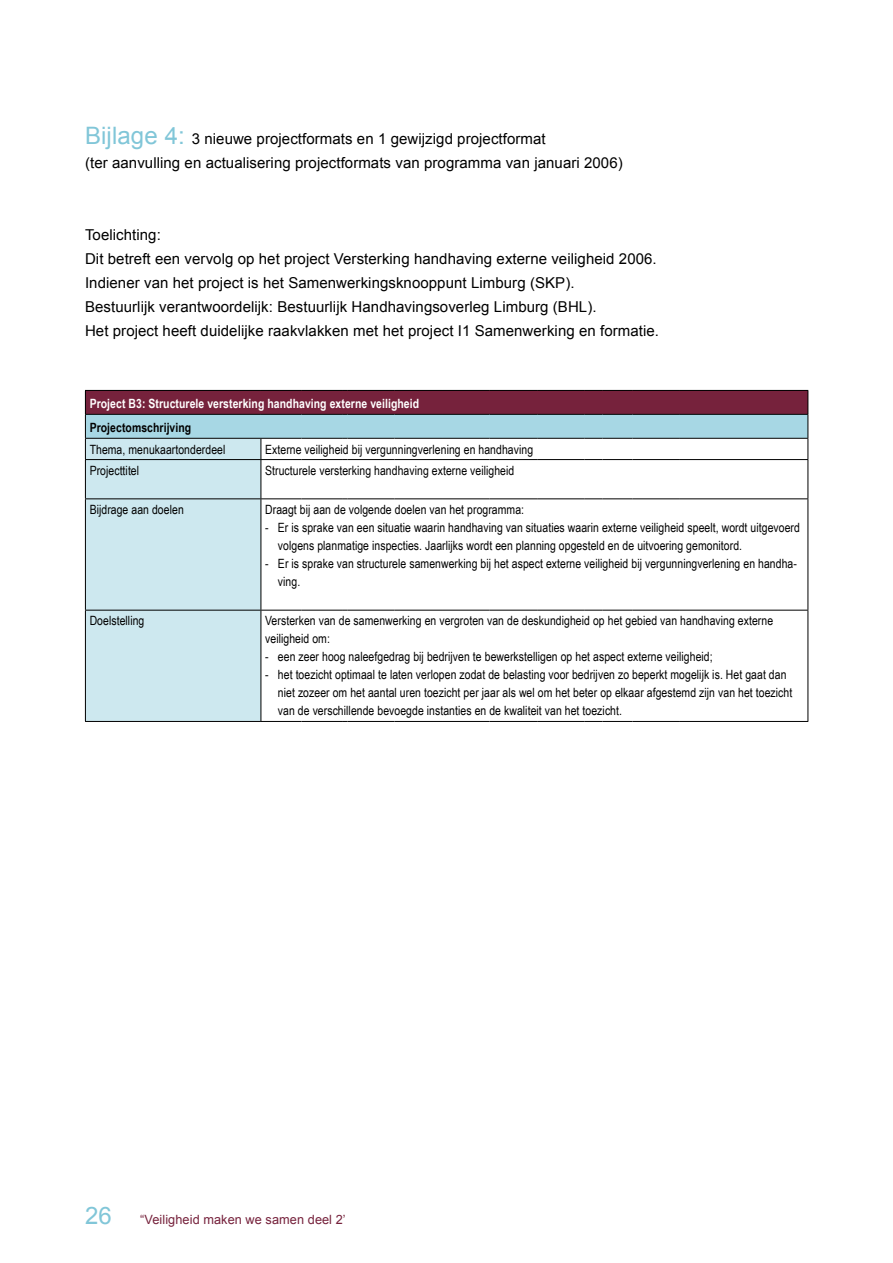
<style>
.page{position:relative;width:893px;height:1263px;background:#fff}
.page>*{position:absolute;margin:0;border:0;box-sizing:border-box;transform-origin:0 0}
.t1{font:15px/24px "Arial";letter-spacing:.005em;color:#000}
.t2{font:12.75px/18px "Arial Narrow";letter-spacing:.005em;color:#000}
.t3{font:700 12.75px "Arial Narrow";letter-spacing:.005em;color:#fff}
.t4{font:12.75px "Arial";letter-spacing:.005em;color:#76223c}
.t5{font:700 12.75px "Arial Narrow";letter-spacing:.005em;color:#000}
.s1{font-size:24px;color:#81c6d8}
</style>
<div class="page">
<div style="left:85px;top:390px;width:723px;height:24px;background:#76223c"></div>
<div style="left:85px;top:414px;width:723px;height:24px;background:#a7d7e4"></div>
<div style="left:86px;top:439px;width:175px;height:282px;background:#cde8ef"></div>
<svg style="left:261px;top:439px;width:1px;height:20px"></svg>
<hr style="left:85px;top:459px;width:176px;height:1px;background:#000">
<hr style="left:85px;top:460px;width:1px;height:38px;background:#000">
<hr style="left:261px;top:459px;width:40px;height:1px;background:#000">
<hr style="left:261px;top:460px;width:1px;height:38px;background:#000">
<hr style="left:301px;top:459px;width:42px;height:1px;background:#000">
<hr style="left:347px;top:459px;width:47px;height:1px;background:#000">
<hr style="left:394px;top:459px;width:48px;height:1px;background:#000">
<hr style="left:442px;top:459px;width:48px;height:1px;background:#000">
<hr style="left:490px;top:459px;width:47px;height:1px;background:#000">
<hr style="left:537px;top:459px;width:48px;height:1px;background:#000">
<svg style="left:585px;top:459px;width:17px;height:1px"></svg>
<hr style="left:602px;top:459px;width:30px;height:1px;background:#000">
<hr style="left:632px;top:459px;width:48px;height:1px;background:#000">
<hr style="left:680px;top:459px;width:128px;height:1px;background:#000">
<hr style="left:807px;top:460px;width:1px;height:38px;background:#000">
<hr style="left:85px;top:498px;width:176px;height:1px;background:#000">
<hr style="left:85px;top:499px;width:1px;height:111px;background:#000">
<hr style="left:261px;top:498px;width:40px;height:1px;background:#000">
<hr style="left:261px;top:499px;width:1px;height:111px;background:#000">
<hr style="left:301px;top:498px;width:42px;height:1px;background:#000">
<hr style="left:347px;top:498px;width:47px;height:1px;background:#000">
<hr style="left:394px;top:498px;width:48px;height:1px;background:#000">
<hr style="left:442px;top:498px;width:48px;height:1px;background:#000">
<hr style="left:490px;top:498px;width:47px;height:1px;background:#000">
<hr style="left:537px;top:498px;width:48px;height:1px;background:#000">
<svg style="left:585px;top:498px;width:17px;height:1px"></svg>
<hr style="left:602px;top:498px;width:30px;height:1px;background:#000">
<hr style="left:632px;top:498px;width:48px;height:1px;background:#000">
<hr style="left:680px;top:498px;width:128px;height:1px;background:#000">
<hr style="left:807px;top:499px;width:1px;height:111px;background:#000">
<hr style="left:85px;top:610px;width:176px;height:1px;background:#000">
<hr style="left:85px;top:610px;width:1px;height:111px;background:#000">
<hr style="left:261px;top:610px;width:40px;height:1px;background:#000">
<hr style="left:261px;top:610px;width:1px;height:111px;background:#000">
<hr style="left:301px;top:610px;width:42px;height:1px;background:#000">
<hr style="left:347px;top:610px;width:47px;height:1px;background:#000">
<hr style="left:394px;top:610px;width:48px;height:1px;background:#000">
<hr style="left:442px;top:610px;width:48px;height:1px;background:#000">
<hr style="left:490px;top:610px;width:47px;height:1px;background:#000">
<hr style="left:537px;top:610px;width:48px;height:1px;background:#000">
<svg style="left:585px;top:610px;width:17px;height:1px"></svg>
<hr style="left:602px;top:610px;width:30px;height:1px;background:#000">
<hr style="left:632px;top:610px;width:48px;height:1px;background:#000">
<hr style="left:680px;top:610px;width:128px;height:1px;background:#000">
<hr style="left:807px;top:610px;width:1px;height:111px;background:#000">
<hr style="left:85px;top:721px;width:176px;height:1px;background:#000">
<hr style="left:261px;top:721px;width:40px;height:1px;background:#000">
<hr style="left:301px;top:721px;width:42px;height:1px;background:#000">
<hr style="left:347px;top:721px;width:47px;height:1px;background:#000">
<hr style="left:394px;top:721px;width:48px;height:1px;background:#000">
<hr style="left:442px;top:721px;width:48px;height:1px;background:#000">
<hr style="left:490px;top:721px;width:47px;height:1px;background:#000">
<hr style="left:537px;top:721px;width:48px;height:1px;background:#000">
<svg style="left:585px;top:721px;width:17px;height:1px"></svg>
<hr style="left:602px;top:721px;width:30px;height:1px;background:#000">
<hr style="left:632px;top:721px;width:48px;height:1px;background:#000">
<hr style="left:680px;top:721px;width:128px;height:1px;background:#000">
<hr style="left:85px;top:390px;width:176px;height:1px;background:#000">
<hr style="left:261px;top:390px;width:40px;height:1px;background:#000">
<hr style="left:301px;top:390px;width:42px;height:1px;background:#000">
<hr style="left:347px;top:390px;width:47px;height:1px;background:#000">
<hr style="left:394px;top:390px;width:48px;height:1px;background:#000">
<hr style="left:442px;top:390px;width:48px;height:1px;background:#000">
<hr style="left:490px;top:390px;width:47px;height:1px;background:#000">
<hr style="left:537px;top:390px;width:48px;height:1px;background:#000">
<svg style="left:585px;top:390px;width:17px;height:1px"></svg>
<hr style="left:602px;top:390px;width:30px;height:1px;background:#000">
<hr style="left:632px;top:390px;width:48px;height:1px;background:#000">
<hr style="left:680px;top:390px;width:128px;height:1px;background:#000">
<hr style="left:85px;top:414px;width:176px;height:1px;background:#000">
<svg style="left:85px;top:391px;width:1px;height:68px"></svg>
<hr style="left:261px;top:414px;width:40px;height:1px;background:#000">
<hr style="left:301px;top:414px;width:42px;height:1px;background:#000">
<hr style="left:347px;top:414px;width:47px;height:1px;background:#000">
<hr style="left:394px;top:414px;width:48px;height:1px;background:#000">
<hr style="left:442px;top:414px;width:48px;height:1px;background:#000">
<hr style="left:490px;top:414px;width:47px;height:1px;background:#000">
<hr style="left:537px;top:414px;width:48px;height:1px;background:#000">
<svg style="left:585px;top:414px;width:17px;height:1px"></svg>
<hr style="left:602px;top:414px;width:30px;height:1px;background:#000">
<hr style="left:632px;top:414px;width:48px;height:1px;background:#000">
<hr style="left:680px;top:414px;width:128px;height:1px;background:#000">
<svg style="left:807px;top:391px;width:1px;height:68px"></svg>
<hr style="left:85px;top:438px;width:176px;height:1px;background:#000">
<hr style="left:261px;top:438px;width:40px;height:1px;background:#000">
<hr style="left:301px;top:438px;width:42px;height:1px;background:#000">
<hr style="left:347px;top:438px;width:47px;height:1px;background:#000">
<hr style="left:394px;top:438px;width:48px;height:1px;background:#000">
<hr style="left:442px;top:438px;width:48px;height:1px;background:#000">
<hr style="left:490px;top:438px;width:47px;height:1px;background:#000">
<hr style="left:537px;top:438px;width:48px;height:1px;background:#000">
<svg style="left:585px;top:438px;width:17px;height:1px"></svg>
<hr style="left:602px;top:438px;width:30px;height:1px;background:#000">
<hr style="left:632px;top:438px;width:48px;height:1px;background:#000">
<hr style="left:680px;top:438px;width:128px;height:1px;background:#000">
<p class="t1" style="left:85px;top:127px;width:539px"><span class="s1">Bijlage 4:</span> 3 nieuwe projectformats en 1 gewijzigd projectformat<br>(ter aanvulling en actualisering projectformats van programma van januari 2006)</p>
<p class="t1" style="left:85px;top:223px;width:576px">Toelichting:<br>Dit betreft een vervolg op het project Versterking handhaving externe veiligheid 2006.<br>Indiener van het project is het Samenwerkingsknooppunt Limburg (SKP).<br>Bestuurlijk verantwoordelijk: Bestuurlijk Handhavingsoverleg Limburg (BHL).<br>Het project heeft duidelijke raakvlakken met het project I1 Samenwerking en formatie.</p>
<p class="t3" style="left:90px;top:396px;width:331px">Project B3: Structurele versterking handhaving externe veiligheid</p>
<p class="t5" style="left:90px;top:420px;width:103px">Projectomschrijving</p>
<p class="t2" style="left:90px;top:440px;width:137px">Thema, menukaartonderdeel</p>
<p class="t2" style="left:265px;top:440px;width:269px">Externe veiligheid bij vergunningverlening en handhaving</p>
<p class="t2" style="left:90px;top:461px;width:51px">Projecttitel</p>
<p class="t2" style="left:265px;top:461px;width:251px">Structurele versterking handhaving externe veiligheid</p>
<p class="t2" style="left:90px;top:501px;width:96px">Bijdrage aan doelen</p>
<p class="t2" style="left:265px;top:501px;width:260px">Draagt bij aan de volgende doelen van het programma:</p>
<p class="t2" style="left:278px;top:519px;width:523px;text-indent:-13px">- Er is sprake van een situatie waarin handhaving van situaties waarin externe veiligheid speelt, wordt uitgevoerd volgens planmatige inspecties. Jaarlijks wordt een planning opgesteld en de uitvoering gemonitord.</p>
<p class="t2" style="left:278px;top:555px;width:521px;text-indent:-13px">- Er is sprake van structurele samenwerking bij het aspect externe veiligheid bij vergunningverlening en handha&shy;ving.</p>
<p class="t2" style="left:90px;top:612px;width:56px">Doelstelling</p>
<p class="t2" style="left:265px;top:612px;width:509px">Versterken van de samenwerking en vergroten van de deskundigheid op het gebied van handhaving externe veiligheid om:</p>
<p class="t2" style="left:265px;top:648px;width:449px">- een zeer hoog naleefgedrag bij bedrijven te bewerkstelligen op het aspect externe veiligheid;</p>
<p class="t2" style="left:278px;top:666px;width:516px;text-indent:-13px">- het toezicht optimaal te laten verlopen zodat de belasting voor bedrijven zo beperkt mogelijk is. Het gaat dan niet zozeer om het aantal uren toezicht per jaar als wel om het beter op elkaar afgestemd zijn van het toezicht van de verschillende bevoegde instanties en de kwaliteit van het toezicht.</p>
<p class="t4" style="left:85px;top:1212px;width:262px"><span class="s1">26</span> “Veiligheid maken we samen deel 2’</p>
</div>
